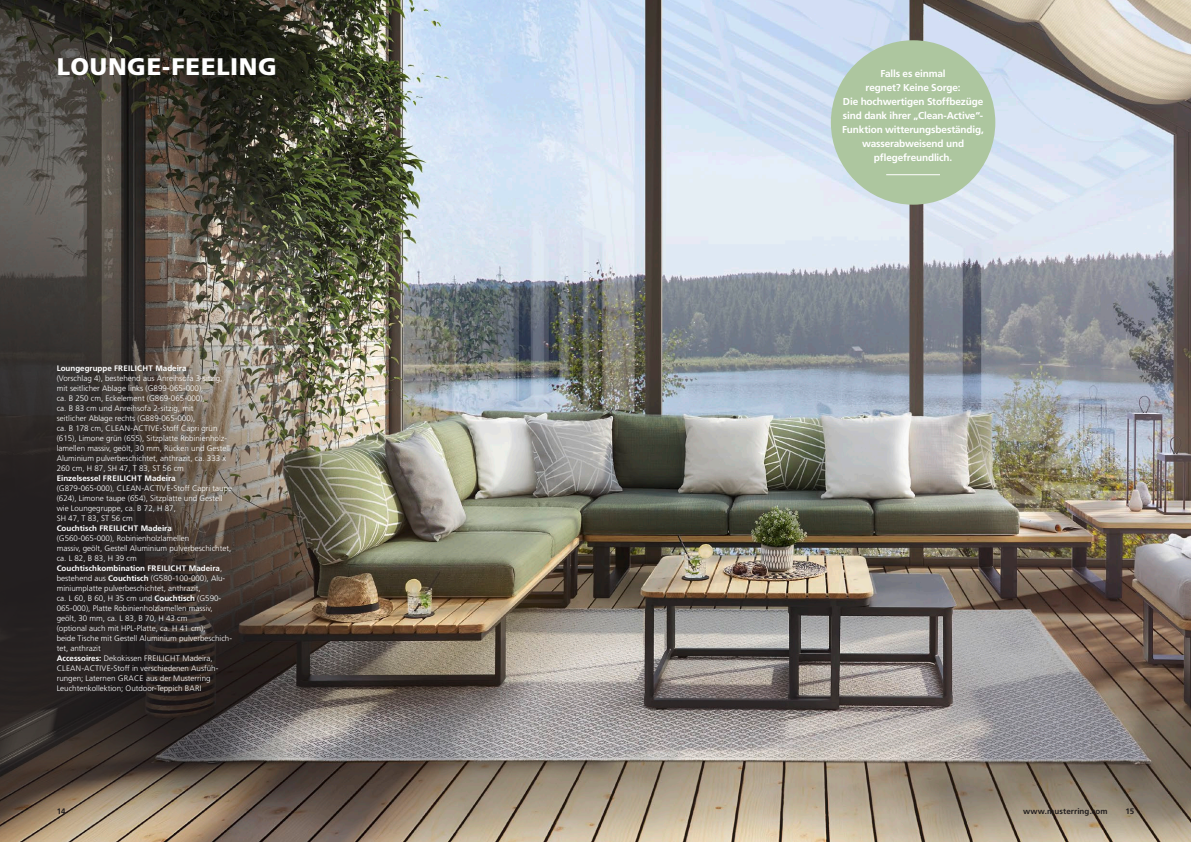
<style>
.page{position:relative;width:1191px;height:842px;background:#fff}
.page>*{position:absolute;margin:0;border:0;box-sizing:border-box;transform-origin:0 0}
.t1{font:900 24px "Frutiger LT Std";letter-spacing:.03em;color:#fff}
.t2{font:700 10px/14px "Frutiger LT Std";letter-spacing:-.015em;color:#fff;text-align:center}
.t3{font:300 8px/10px "Frutiger LT Std";color:#fff}
.t4{font:700 8px "Frutiger LT Std";color:#fff}
.t5{font:700 8px "Frutiger LT Std";letter-spacing:.01em;color:#231f20}
.s1{font-weight:700}
</style>
<div class="page">
<img style="left:0;top:0;width:1191px;height:842px">
<img style="left:0;top:135px;width:438px;height:707px">
<div style="left:831px;top:40px;width:164px;height:165px;background:#adc69f;border-radius:50%"></div>
<hr style="left:886px;top:174px;width:54px;height:1px;background:#fff">
<h1 class="t1" style="left:57px;top:52px;width:222px">LOUNGE-FEELING</h1>
<p class="t4" style="left:57px;top:364px;width:131px">Loungegruppe FREILICHT Madeira</p>
<p class="t3" style="left:57px;top:374px;width:175px">(Vorschlag 4), bestehend aus Anreihsofa 3-sitzig, mit seitlicher Ablage links (G899-065-000),<br>ca. B 250 cm, Eckelement (G869-065-000),<br>ca. B 83 cm und Anreihsofa 2-sitzig, mit<br>seitlicher Ablage rechts (G889-065-000),<br>ca. B 178 cm, CLEAN-ACTIVE-Stoff Capri grün (615), Limone grün (655), Sitzplatte Robinienholz&shy;lamellen massiv, geölt, 30 mm, Rücken und Gestell Aluminium pulverbeschichtet, anthrazit, ca. 333 x 260 cm, H 87, SH 47, T 83, ST 56 cm</p>
<p class="t4" style="left:57px;top:474px;width:120px">Einzelsessel FREILICHT Madeira</p>
<p class="t3" style="left:57px;top:484px;width:177px">(G879-065-000), CLEAN-ACTIVE-Stoff Capri taupe (624), Limone taupe (654), Sitzplatte und Gestell wie Loungegruppe, ca. B 72, H 87,<br>SH 47, T 83, ST 56 cm</p>
<p class="t4" style="left:57px;top:524px;width:117px">Couchtisch FREILICHT Madeira</p>
<p class="t3" style="left:57px;top:534px;width:177px">(G560-065-000), Robinienholzlamellen<br>massiv, geölt, Gestell Aluminium pulverbeschichtet, ca. L 82, B 83, H 39 cm<br><span class="s1">Couchtischkombination FREILICHT Madeira</span>, bestehend aus <span class="s1">Couchtisch</span> (G580-100-000), Alu&shy;miniumplatte pulverbeschichtet, anthrazit,<br>ca. L 60, B 60, H 35 cm und <span class="s1">Couchtisch</span> (G590- 065-000), Platte Robinienholzlamellen massiv, geölt, 30 mm, ca. L 83, B 70, H 43 cm<br>(optional auch mit HPL-Platte, ca. H 41 cm);<br>beide Tische mit Gestell Aluminium pulverbeschich&shy;tet, anthrazit<br><span class="s1">Accessoires:</span> Dekokissen FREILICHT Madeira, CLEAN-ACTIVE-Stoff in verschiedenen Ausfüh&shy;rungen; Laternen GRACE aus der Musterring Leuchtenkollektion; Outdoor-Teppich BARI</p>
<p class="t2" style="left:842px;top:67px;width:143px">Falls es einmal<br>regnet? Keine Sorge:<br>Die hochwertigen Stoffbezüge sind dank ihrer „Clean-Active“-<br>Funktion witterungsbeständig, wasserabweisend und pflegefreundlich.</p>
<p class="t5" style="left:57px;top:806px;width:10px">14</p>
<p class="t5" style="left:1023px;top:806px;width:86px">www.musterring.com</p>
<p class="t5" style="left:1125px;top:806px;width:10px">15</p>
</div>
